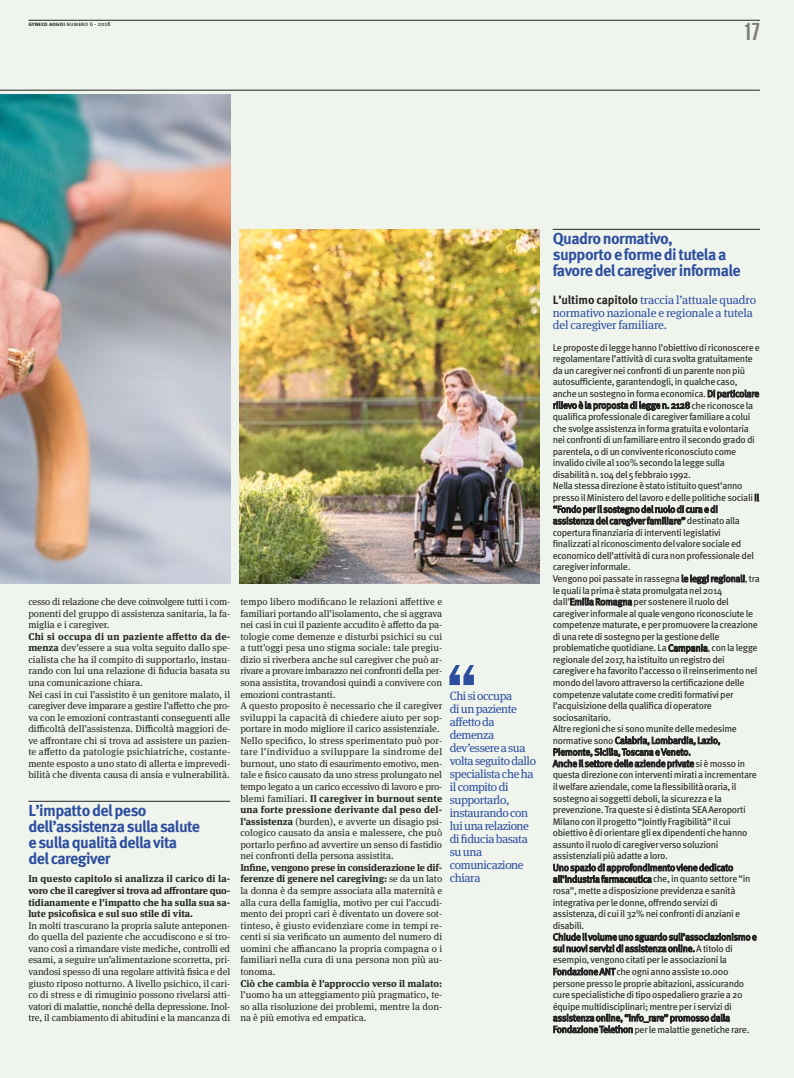
<style>
.page{position:relative;width:794px;height:1078px;background:#fff}
.page>*{position:absolute;margin:0;border:0;box-sizing:border-box;transform-origin:0 0}
.t1{font:900 extra-condensed 24px "Helvetica";color:#7d7c7d}
.t2{font:700 16px/16px "Meta Pro";letter-spacing:-.035em;color:#2d4e9e}
.t3{font:12px/13px "Meta Serif OT";letter-spacing:-.035em;color:#2d4e9e}
.t4{font:12px/12.2px "Meta Serif OT";letter-spacing:-.01em;color:#2d4e9e}
.t5{font:9.8px/11.6px "Meta Serif OT";color:#272526;text-align:justify}
.t6{font:700 9.8px/11.6px "Meta Serif OT";color:#272526;text-align:justify}
.t7{font:9.7px/11.6px "Meta Pro";letter-spacing:-.03em;color:#272526}
.t8{font:6px "Meta Pro";color:#272526}
.s1{font-weight:700}
.s2{font-family:"Meta Pro";font-weight:700;color:#272526}
</style>
<div class="page">
<div style="left:0;top:0;width:794px;height:1077px;background:#eff4ed"></div>
<hr style="left:28px;top:20px;width:732px;height:1px;background:#272526">
<hr style="left:28px;top:800px;width:202px;height:1px;background:#272526">
<hr style="left:0;top:90px;width:760px;height:1px;background:#272526">
<hr style="left:553px;top:229px;width:207px;height:1px;background:#272526">
<img style="left:0;top:95px;width:231px;height:488px">
<img style="left:239px;top:229px;width:300px;height:354px">
<svg style="left:449px;top:665px;width:25px;height:20px"></svg>
<p class="t8" style="left:28px;top:22px;width:84px"><span class="s1">gyneco aogoi</span> numero 6 - 2018</p>
<h1 class="t1" style="left:744px;top:23px;width:17px">17</h1>
<p class="t5" style="left:28px;top:596px;width:203px">cesso di relazione che deve coinvolgere tutti i com&shy;ponenti del gruppo di assistenza sanitaria, la fa&shy;miglia e i caregiver.</p>
<p class="t5" style="left:28px;top:631px;width:203px;text-align:left"><span class="s1">Chi si occupa di un paziente affetto da de&shy;menza</span> dev’essere a sua volta seguito dallo spe&shy;cialista che ha il compito di supportarlo, instau&shy;rando con lui una relazione di fiducia basata su una comunicazione chiara.<br>Nei casi in cui l’assistito è un genitore malato, il caregiver deve imparare a gestire l’affetto che pro&shy;va con le emozioni contrastanti conseguenti alle difficoltà dell’assistenza. Difficoltà maggiori de&shy;ve affrontare chi si trova ad assistere un pazien&shy;te affetto da patologie psichiatriche, costante&shy;mente esposto a uno stato di allerta e imprevedi&shy;bilità che diventa causa di ansia e vulnerabilità.</p>
<h2 class="t2" style="left:28px;top:803px;width:173px">L’impatto del peso dell’assistenza sulla salute e sulla qualità della vita del caregiver</h2>
<p class="t6" style="left:28px;top:873px;width:203px">In questo capitolo si analizza il carico di la&shy;voro che il caregiver si trova ad affrontare quo&shy;tidianamente e l’impatto che ha sulla sua sa&shy;lute psicofisica e sul suo stile di vita.</p>
<p class="t5" style="left:28px;top:920px;width:203px">In molti trascurano la propria salute anteponen&shy;do quella del paziente che accudiscono e si tro&shy;vano così a rimandare viste mediche, controlli ed esami, a seguire un’alimentazione scorretta, pri&shy;vandosi spesso di una regolare attività fisica e del giusto riposo notturno. A livello psichico, il cari&shy;co di stress e di rimuginio possono rivelarsi atti&shy;vatori di malattie, nonché della depressione. Inol&shy;tre, il cambiamento di abitudini e la mancanza di</p>
<p class="t5" style="left:240px;top:596px;width:203px;text-align:left">tempo libero modificano le relazioni affettive e familiari portando all’isolamento, che si aggrava nei casi in cui il paziente accudito è affetto da pa&shy;tologie come demenze e disturbi psichici su cui a tutt’oggi pesa uno stigma sociale: tale pregiu&shy;dizio si riverbera anche sul caregiver che può ar&shy;rivare a provare imbarazzo nei confronti della per&shy;sona assistita, trovandosi quindi a convivere con emozioni contrastanti.<br>A questo proposito è necessario che il caregiver sviluppi la capacità di chiedere aiuto per sop&shy;portare in modo migliore il carico assistenziale.<br>Nello specifico, lo stress sperimentato può por&shy;tare l’individuo a sviluppare la sindrome del burnout, uno stato di esaurimento emotivo, men&shy;tale e fisico causato da uno stress prolungato nel tempo legato a un carico eccessivo di lavoro e pro&shy;blemi familiari. <span class="s1">Il caregiver in burnout sente una forte pressione derivante dal peso del&shy;l’assistenza</span> (burden), e avverte un disagio psi&shy;cologico causato da ansia e malessere, che può portarlo perfino ad avvertire un senso di fastidio nei confronti della persona assistita.</p>
<p class="t5" style="left:240px;top:862px;width:203px"><span class="s1">Infine, vengono prese in considerazione le dif&shy;ferenze di genere nel caregiving:</span> se da un lato la donna è da sempre associata alla maternità e alla cura della famiglia, motivo per cui l’accudi&shy;mento dei propri cari è diventato un dovere sot&shy;tinteso, è giusto evidenziare come in tempi re&shy;centi si sia verificato un aumento del numero di uomini che affiancano la propria compagna o i familiari nella cura di una persona non più au&shy;tonoma.</p>
<p class="t6" style="left:240px;top:977px;width:203px">Ciò che cambia è l’approccio verso il malato:</p>
<p class="t5" style="left:240px;top:989px;width:203px">l’uomo ha un atteggiamento più pragmatico, te&shy;so alla risoluzione dei problemi, mentre la don&shy;na è più emotiva ed empatica.</p>
<p class="t3" style="left:450px;top:690px;width:88px">Chi si occupa<br>di un paziente affetto da demenza dev’essere a sua volta seguito dallo specialista che ha il compito di supportarlo, instaurando con lui una relazione di fiducia basata su una comunicazione chiara</p>
<h2 class="t2" style="left:553px;top:231px;width:189px">Quadro normativo,<br>supporto e forme di tutela a favore del caregiver informale</h2>
<p class="t4" style="left:553px;top:295px;width:205px"><span class="s2">L’ultimo capitolo</span> traccia l’attuale quadro normativo nazionale e regionale a tutela del caregiver familiare.</p>
<p class="t7" style="left:553px;top:342px;width:209px">Le proposte di legge hanno l’obiettivo di riconoscere e regolamentare l’attività di cura svolta gratuitamente da un caregiver nei confronti di un parente non più autosufficiente, garantendogli, in qualche caso, anche un sostegno in forma economica. Di particolare rilievo è la proposta di legge n. 2128che riconosce la qualifica professionale di caregiver familiare a colui che svolge assistenza in forma gratuita e volontaria nei confronti di un familiare entro il secondo grado di parentela, o di un convivente riconosciuto come invalido civile al 100% secondo la legge sulla disabilità n. 104 del 5 febbraio 1992.<br>Nella stessa direzione è stato istituito quest’anno presso il Ministero del lavoro e delle politiche sociali il “Fondo per il sostegno del ruolo di cura e di assistenza del caregiver familiare”destinato alla copertura finanziaria di interventi legislativi finalizzati al riconoscimento del valore sociale ed economico dell’attività di cura non professionale del caregiver informale.<br>Vengono poi passate in rassegna le leggi regionali, tra le quali la prima è stata promulgata nel 2014 dall’Emilia Romagna per sostenere il ruolo del caregiver informale al quale vengono riconosciute le competenze maturate, e per promuovere la creazione di una rete di sostegno per la gestione delle problematiche quotidiane. LaCampania, con la legge regionale del 2017, ha istituito un registro dei caregiver e ha favorito l’accesso o il reinserimento nel mondo del lavoro attraverso la certificazione delle competenze valutate come crediti formativi per l’acquisizione della qualifica di operatore sociosanitario.<br>Altre regioni che si sono munite delle medesime normative sono Calabria, Lombardia, Lazio, Piemonte, Sicilia, Toscana e Veneto.<br>Anche il settore delle aziende privatesi è mosso in questa direzione con interventi mirati a incrementare il welfare aziendale, come la flessibilità oraria, il sostegno ai soggetti deboli, la sicurezza e la prevenzione. Tra queste si è distinta SEA Aeroporti Milano con il progetto “Jointly Fragibilità” il cui obiettivo è di orientare gli ex dipendenti che hanno assunto il ruolo di caregiver verso soluzioni assistenziali più adatte a loro.<br>Uno spazio di approfondimento viene dedicato all’industria farmaceuticache, in quanto settore “in rosa”, mette a disposizione previdenza e sanità integrativa per le donne, offrendo servizi di assistenza, di cui il 32% nei confronti di anziani e disabili.<br>Chiude il volume uno sguardo sull’associazionismo e sui nuovi servizi di assistenza online.A titolo di esempio, vengono citati per le associazioni la Fondazione ANTche ogni anno assiste 10.000 persone presso le proprie abitazioni, assicurando cure specialistiche di tipo ospedaliero grazie a 20 équipe multidisciplinari; mentre per i servizi di assistenza online, “Info_rare” promosso dalla Fondazione Telethonper le malattie genetiche rare.</p>
</div>
